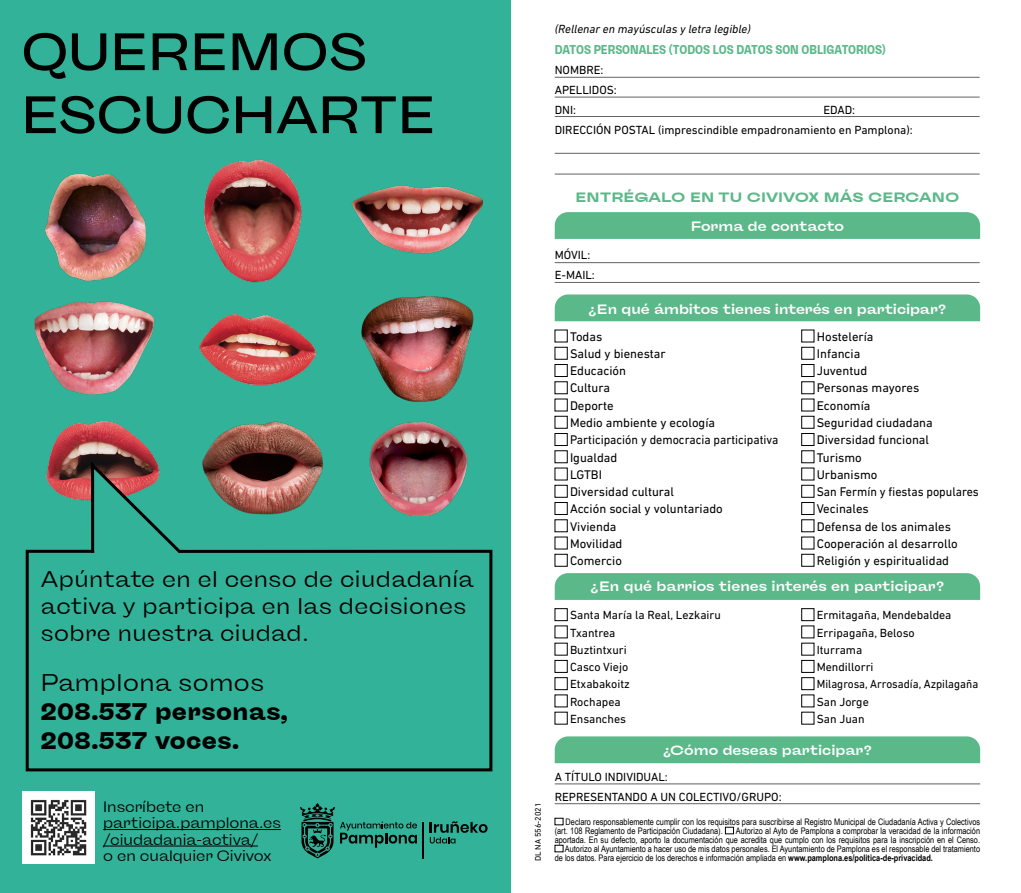
<style>
.page{position:relative;width:1021px;height:893px;background:#fff}
.page>*{position:absolute;margin:0;border:0;box-sizing:border-box;transform-origin:0 0}
.t1{font:500 expanded 52.5px/63px "Freigeist";color:#000}
.t2{font:900 expanded 24px/28.8px "Freigeist";letter-spacing:.02em;color:#000}
.t3{font:expanded 24px "Freigeist";letter-spacing:.02em;color:#000}
.t4{font:expanded 22.5px/27px "Freigeist";letter-spacing:.02em;color:#000}
.t5{font:expanded 15px/16.5px "Freigeist";color:#000}
.t6{font:700 13.5px "Freigeist X Wide";color:#fff}
.t7{font:900 13.5px "Freigeist X Wide";color:#5bb889}
.t8{font:12.75px/17.2px "DIN Next LT Pro";color:#000}
.t9{font:700 12.75px "Freigeist Con";color:#5bb889}
.t10{font:12px/17.2px "DIN Next LT Pro";color:#000}
.t11{font:italic 12px "DIN Next LT Pro";color:#000}
.t12{font:9px/9px "Arial Narrow";color:#000}
.t13{font:8.25px "DIN Next LT Pro";color:#000}
.s1{font-weight:700}
</style>
<div class="page">
<div style="left:0;top:0;width:510px;height:893px;background:#32b298"></div>
<img style="left:34px;top:160px;width:448px;height:355px">
<svg style="left:25px;top:549px;width:468px;height:223px"></svg>
<svg style="left:90px;top:458px;width:94px;height:98px"></svg>
<hr style="left:103px;top:829px;width:178px;height:1px;background:#000">
<hr style="left:103px;top:846px;width:155px;height:1px;background:#000">
<img style="left:22px;top:791px;width:72px;height:72px">
<svg style="left:430px;top:821px;width:57px;height:22px"></svg>
<hr style="left:423px;top:822px;width:1px;height:36px;background:#000">
<svg style="left:300px;top:803px;width:117px;height:55px"></svg>
<hr style="left:554px;top:97px;width:425px;height:1px;background:#646363">
<hr style="left:554px;top:116px;width:425px;height:1px;background:#646363">
<hr style="left:554px;top:153px;width:425px;height:1px;background:#646363">
<hr style="left:554px;top:174px;width:425px;height:1px;background:#646363">
<hr style="left:554px;top:77px;width:425px;height:1px;background:#646363">
<svg style="left:554px;top:212px;width:426px;height:27px;background:#5db98a"></svg>
<hr style="left:554px;top:282px;width:425px;height:1px;background:#646363">
<hr style="left:554px;top:262px;width:425px;height:1px;background:#646363">
<div style="left:554px;top:736px;width:426px;height:27px;background:#5bb889"></div>
<div style="left:554px;top:294px;width:426px;height:27px;background:#5bb889"></div>
<div style="left:554px;top:364px;width:13px;height:13px;border:1px solid #000"></div>
<div style="left:554px;top:433px;width:13px;height:13px;border:1px solid #000"></div>
<div style="left:554px;top:502px;width:13px;height:13px;border:1px solid #000"></div>
<div style="left:801px;top:330px;width:13px;height:12px;border:1px solid #000"></div>
<div style="left:801px;top:347px;width:13px;height:12px;border:1px solid #000"></div>
<div style="left:801px;top:364px;width:13px;height:13px;border:1px solid #000"></div>
<div style="left:801px;top:382px;width:13px;height:12px;border:1px solid #000"></div>
<div style="left:801px;top:399px;width:13px;height:12px;border:1px solid #000"></div>
<div style="left:801px;top:416px;width:13px;height:12px;border:1px solid #000"></div>
<div style="left:801px;top:433px;width:13px;height:13px;border:1px solid #000"></div>
<div style="left:801px;top:451px;width:13px;height:12px;border:1px solid #000"></div>
<div style="left:801px;top:468px;width:13px;height:12px;border:1px solid #000"></div>
<div style="left:801px;top:485px;width:13px;height:12px;border:1px solid #000"></div>
<div style="left:801px;top:502px;width:13px;height:13px;border:1px solid #000"></div>
<div style="left:801px;top:520px;width:13px;height:12px;border:1px solid #000"></div>
<div style="left:801px;top:537px;width:13px;height:12px;border:1px solid #000"></div>
<div style="left:801px;top:554px;width:13px;height:12px;border:1px solid #000"></div>
<svg style="left:554px;top:573px;width:426px;height:27px;background:#5db98a"></svg>
<div style="left:554px;top:608px;width:13px;height:13px;border:1px solid #000"></div>
<div style="left:554px;top:660px;width:13px;height:13px;border:1px solid #000"></div>
<div style="left:554px;top:677px;width:13px;height:13px;border:1px solid #000"></div>
<div style="left:801px;top:608px;width:13px;height:13px;border:1px solid #000"></div>
<div style="left:801px;top:626px;width:13px;height:12px;border:1px solid #000"></div>
<div style="left:801px;top:643px;width:13px;height:12px;border:1px solid #000"></div>
<div style="left:801px;top:660px;width:13px;height:13px;border:1px solid #000"></div>
<div style="left:801px;top:677px;width:13px;height:13px;border:1px solid #000"></div>
<div style="left:801px;top:695px;width:13px;height:12px;border:1px solid #000"></div>
<div style="left:801px;top:712px;width:13px;height:12px;border:1px solid #000"></div>
<hr style="left:554px;top:803px;width:426px;height:1px;background:#646363">
<hr style="left:554px;top:784px;width:426px;height:1px;background:#646363">
<div style="left:725px;top:827px;width:8px;height:7px;border:1px solid #000"></div>
<h1 class="t1" style="left:21px;top:21px;width:415px">QUEREMOS<br>ESCUCHARTE</h1>
<h3 class="t4" style="left:41px;top:566px;width:434px">Apúntate en el censo de ciudadanía activa y participa en las decisiones sobre nuestra ciudad.</h3>
<h2 class="t3" style="left:41px;top:669px;width:224px">Pamplona somos</h2>
<h2 class="t2" style="left:41px;top:697px;width:248px">208.537 personas,<br>208.537 voces.</h2>
<h3 class="t5" style="left:103px;top:799px;width:179px">Inscríbete en participa.pamplona.es /ciudadania-activa/<br>o en cualquier Civivox</h3>
<h3 class="t11" style="left:554px;top:22px;width:197px">(Rellenar en mayúsculas y letra legible)</h3>
<h3 class="t9" style="left:554px;top:42px;width:332px">DATOS PERSONALES (TODOS LOS DATOS SON OBLIGATORIOS)</h3>
<h3 class="t10" style="left:554px;top:60px;width:64px;line-height:20px">NOMBRE:<br>APELLIDOS:<br>DNI:</h3>
<h3 class="t10" style="left:554px;top:100px;width:359px;line-height:20px;text-indent:269px">EDAD:<br>DIRECCIÓN POSTAL (imprescindible empadronamiento en Pamplona):</h3>
<p class="t13" style="left:533px;top:861px;width:60px;rotate:-90deg">DL NA 556-2021</p>
<h3 class="t7" style="left:575px;top:189px;width:385px">ENTRÉGALO EN TU CIVIVOX MÁS CERCANO</h3>
<h3 class="t10" style="left:554px;top:245px;width:42px;line-height:20px">MÓVIL:<br>E-MAIL:</h3>
<h3 class="t6" style="left:691px;top:218px;width:154px">Forma de contacto</h3>
<h3 class="t6" style="left:588px;top:301px;width:360px">¿En qué ámbitos tienes interés en participar?</h3>
<h3 class="t8" style="left:570px;top:328px;width:210px">Todas<br>Salud y bienestar<br>Educación<br>Cultura<br>Deporte<br>Medio ambiente y ecología<br>Participación y democracia participativa<br>Igualdad<br>LGTBI<br>Diversidad cultural<br>Acción social y voluntariado<br>Vivienda<br>Movilidad<br>Comercio</h3>
<p class="t8" style="left:816px;top:328px;width:164px">Hostelería<br>Infancia<br>Juventud<br>Personas mayores<br>Economía<br>Seguridad ciudadana<br>Diversidad funcional<br>Turismo<br>Urbanismo<br>San Fermín y fiestas populares<br>Vecinales<br>Defensa de los animales<br>Cooperación al desarrollo<br>Religión y espiritualidad</p>
<h3 class="t6" style="left:590px;top:578px;width:356px">¿En qué barrios tienes interés en participar?</h3>
<h3 class="t10" style="left:570px;top:606px;width:152px">Santa María la Real, Lezkairu<br>Txantrea<br>Buztintxuri<br>Casco Viejo<br>Etxabakoitz<br>Rochapea<br>Ensanches</h3>
<h3 class="t10" style="left:816px;top:606px;width:163px">Ermitagaña, Mendebaldea<br>Erripagaña, Beloso<br>Iturrama<br>Mendillorri<br>Milagrosa, Arrosadía, Azpilagaña<br>San Jorge<br>San Juan</h3>
<h3 class="t6" style="left:662px;top:741px;width:211px">¿Cómo deseas participar?</h3>
<h3 class="t10" style="left:554px;top:766px;width:228px;line-height:20px">A TÍTULO INDIVIDUAL:<br>REPRESENTANDO A UN COLECTIVO/GRUPO:</h3>
<p class="t12" style="left:554px;top:817px;width:427px;text-indent:11px">Declaro responsablemente cumplir con los requisitos para suscribirse al Registro Municipal de Ciudadanía Activa y Colectivos (art. 108 Reglamento de Participación Ciudadana).</p>
<p class="t12" style="left:554px;top:826px;width:427px;text-align:right">Autorizo al Ayto de Pamplona a comprobar la veracidad de la información<br>aportada. En su defecto, aporto la documentación que acredita que cumplo con los requisitos para la inscripción en el Censo.<br>Autorizo al Ayuntamiento a hacer uso de mis datos personales. El Ayuntamiento de Pamplona es el responsable del tratamiento</p>
<p class="t12" style="left:554px;top:853px;width:379px">de los datos. Para ejercicio de los derechos e información ampliada en <span class="s1">www.pamplona.es/politica-de-privacidad.</span></p>
</div>
